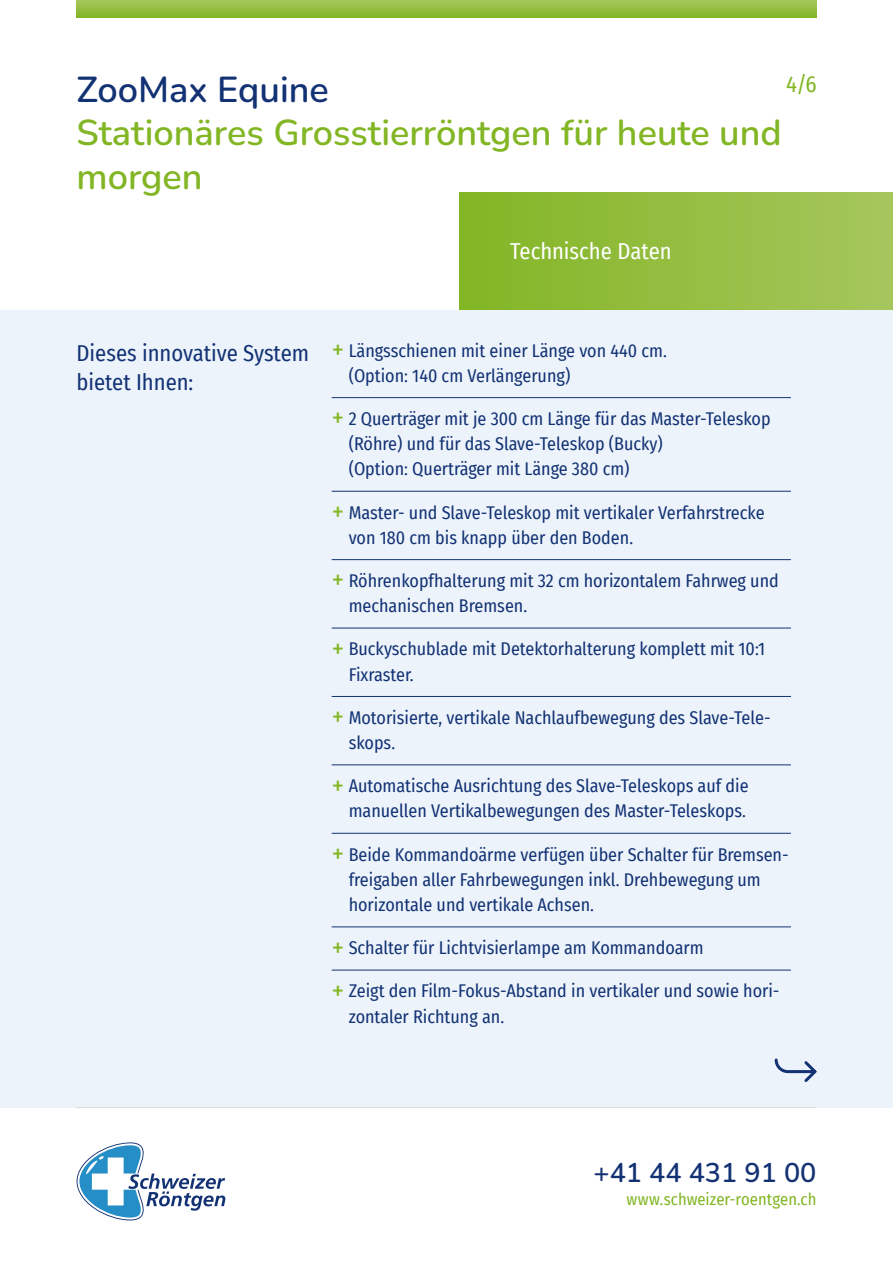
<style>
.page{position:relative;width:893px;height:1263px;background:#fff}
.page>*{position:absolute;margin:0;border:0;box-sizing:border-box;transform-origin:0 0}
.t1{font:600 36px/43.2px "Nunito";color:#82b624}
.t2{font:600 36px "Nunito";color:#123274}
.t3{font:600 27px "Nunito";color:#123274}
.t4{font:22.5px/29.2px "Fira Sans Condensed";color:#123274}
.t5{font:22.5px "Fira Sans Condensed";color:#fff}
.t6{font:22.5px "Fira Sans Condensed";color:#82b624}
.t7{font:18px/25.2px "Fira Sans Condensed";color:#123274}
.t8{font:16.5px "Fira Sans Condensed";color:#82b624}
.s1{font-size:27px;color:#82b624}
</style>
<div class="page">
<div style="left:0;top:310px;width:893px;height:798px;background:#edf3fa"></div>
<hr style="left:76px;top:1107px;width:740px;height:1px;background:#dadada">
<svg style="left:77px;top:1142px;width:148px;height:78px"></svg>
<div style="left:459px;top:192px;width:434px;height:118px;background:linear-gradient(to right,#83b624,#a6c65d)"></div>
<hr style="left:332px;top:397px;width:459px;height:1px;background:#123274">
<hr style="left:332px;top:491px;width:459px;height:1px;background:#123274">
<hr style="left:332px;top:559px;width:459px;height:1px;background:#123274">
<hr style="left:332px;top:628px;width:459px;height:1px;background:#123274">
<hr style="left:332px;top:696px;width:459px;height:1px;background:#123274">
<hr style="left:332px;top:764px;width:459px;height:1px;background:#123274">
<hr style="left:332px;top:833px;width:459px;height:1px;background:#123274">
<hr style="left:332px;top:926px;width:459px;height:1px;background:#123274">
<hr style="left:332px;top:970px;width:459px;height:1px;background:#123274">
<svg style="left:76px;top:0;width:741px;height:17px;background:#95be42"></svg>
<svg style="left:774px;top:1058px;width:43px;height:24px"></svg>
<p class="t6" style="left:786px;top:67px;width:32px">4/6</p>
<h1 class="t2" style="left:77px;top:65px;width:254px">ZooMax Equine</h1>
<h1 class="t1" style="left:77px;top:110px;width:707px">Stationäres Grosstierröntgen für heute und morgen</h1>
<p class="t5" style="left:510px;top:234px;width:163px">Technische Daten</p>
<p class="t4" style="left:77px;top:338px;width:234px">Dieses innovative System bietet Ihnen:</p>
<p class="t7" style="left:349px;top:337px;width:320px;text-indent:-17px"><span class="s1">+</span> Längsschienen mit einer Länge von 440 cm. (Option: 140 cm Verlängerung)</p>
<p class="t7" style="left:349px;top:406px;width:423px;text-indent:-17px"><span class="s1">+</span> 2 Querträger mit je 300 cm Länge für das Master-Teleskop (Röhre) und für das Slave-Teleskop (Bucky)<br>(Option: Querträger mit Länge 380 cm)</p>
<p class="t7" style="left:349px;top:499px;width:417px;text-indent:-17px"><span class="s1">+</span> Master- und Slave-Teleskop mit vertikaler Verfahrstrecke von 180 cm bis knapp über den Boden.</p>
<p class="t7" style="left:349px;top:568px;width:432px;text-indent:-17px"><span class="s1">+</span> Röhrenkopfhalterung mit 32 cm horizontalem Fahrweg und mechanischen Bremsen.</p>
<p class="t7" style="left:349px;top:636px;width:418px;text-indent:-17px"><span class="s1">+</span> Buckyschublade mit Detektorhalterung komplett mit 10:1<br>Fixraster.</p>
<p class="t7" style="left:349px;top:704px;width:423px;text-indent:-17px"><span class="s1">+</span> Motorisierte, vertikale Nachlaufbewegung des Slave-Tele&shy;skops.</p>
<p class="t7" style="left:332px;top:773px;width:418px;text-align:right"><span class="s1">+</span> Automatische Ausrichtung des Slave-Teleskops auf die manuellen Vertikalbewegungen des Master-Teleskops.</p>
<p class="t7" style="left:349px;top:841px;width:440px;text-indent:-17px"><span class="s1">+</span> Beide Kommandoärme verfügen über Schalter für Bremsen&shy;freigaben aller Fahrbewegungen inkl. Drehbewegung um horizontale und vertikale Achsen.</p>
<p class="t7" style="left:332px;top:935px;width:373px"><span class="s1">+</span> Schalter für Lichtvisierlampe am Kommandoarm</p>
<p class="t7" style="left:349px;top:978px;width:432px;text-indent:-17px"><span class="s1">+</span> Zeigt den Film-Fokus-Abstand in vertikaler und sowie hori&shy;zontaler Richtung an.</p>
<h2 class="t3" style="left:593px;top:1154px;width:224px">+41 44 431 91 00</h2>
<p class="t8" style="left:626px;top:1187px;width:191px">www.schweizer-roentgen.ch</p>
</div>
